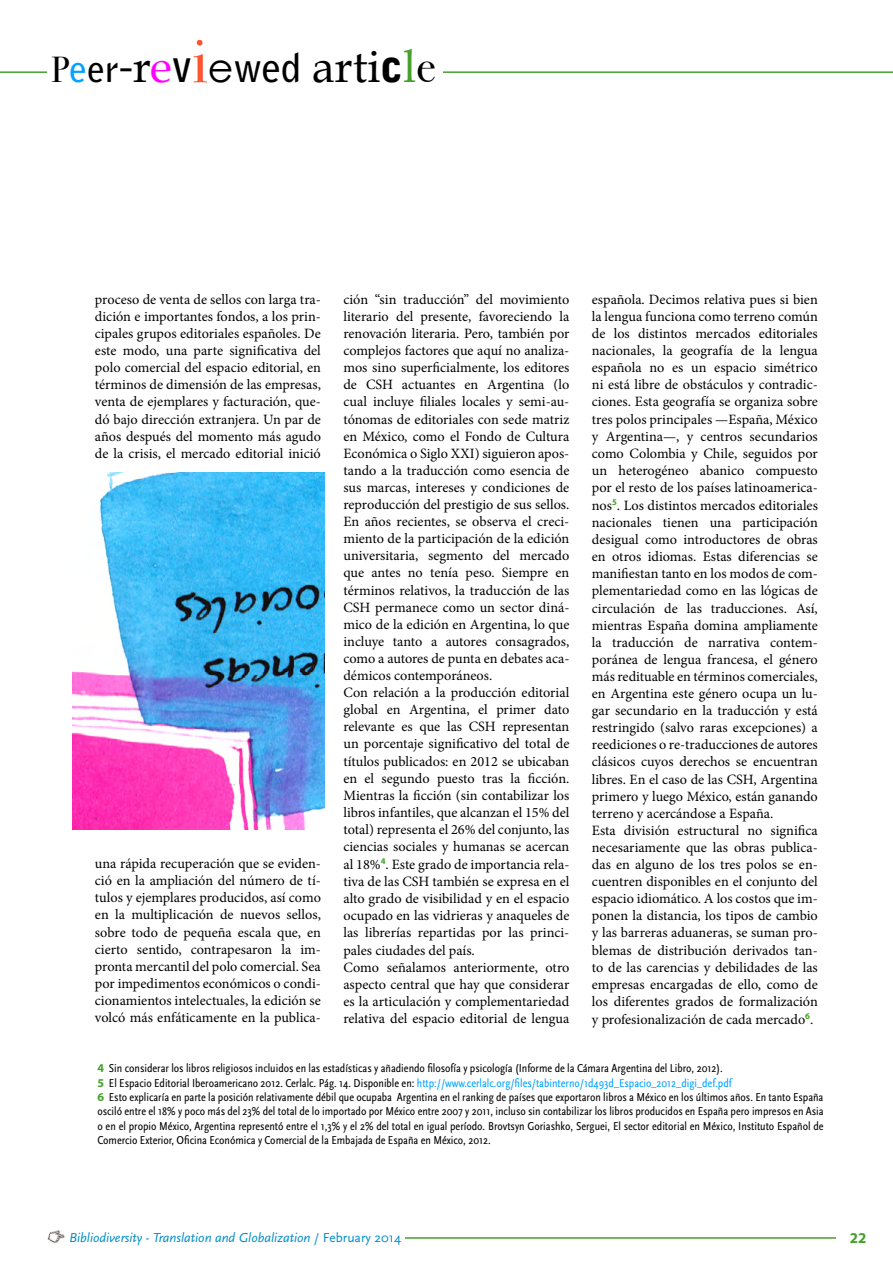
<style>
.page{position:relative;width:893px;height:1263px;background:#fff}
.page>*{position:absolute;margin:0;border:0;box-sizing:border-box;transform-origin:0 0}
.t1{font:45.3px "Book Antiqua";color:#000}
.t2{font:700 15px "Myriad Pro";color:#44a12b}
.t3{font:14.25px/17.1px "Minion Pro";color:#000;text-align:justify}
.t4{font:italic 13.5px "Scala Sans";color:#008cc7}
.t5{font:12px/14.4px "Scala Sans Regular Con";color:#000}
.s1{font-family:"Bodoni Svty Two ITCTT Book";font-size:36px}
.s2{font-family:"Bell Gothic Std";font-weight:700;font-size:36px;color:#00a3ff}
.s3{font-family:"Bell Gothic Std";font-weight:700;font-size:36px}
.s4{font-family:"Myriad Pro";font-size:45px}
.s5{color:#f0f}
.s6{font-family:"Bell Gothic Std";font-weight:700}
.s7{font-family:"Bodoni Svty Two ITCTT Book";font-size:62.85px;color:#ff5432}
.s8{font-family:"Century Gothic";font-size:39.6px}
.s9{font-family:"Bell Gothic Std";font-weight:700;font-size:39.6px}
.s10{font-family:"Bell Gothic Std";font-weight:900}
.s11{color:#44a12b}
.s12{font-family:"Bodoni Svty Two ITCTT Book"}
.s13{font-family:"Myriad Pro";font-weight:700;color:#44a12b}
.s14{color:#00a3ff}
.s15{font-style:normal}
</style>
<div class="page">
<hr style="left:0;top:71px;width:893px;height:2px;background:#44a12b">
<hr style="left:66px;top:1237px;width:770px;height:2px;background:#44a12b">
<div style="left:65px;top:1232px;width:340px;height:17px;background:#fff"></div>
<div style="left:48px;top:23px;width:395px;height:76px;background:#fff"></div>
<img style="left:73px;top:473px;width:251px;height:357px">
<img style="left:47px;top:1230px;width:18px;height:14px">
<h1 class="t1" style="left:51px;top:39px;width:386px"><span class="s1">P</span><span class="s2">e</span><span class="s3">er</span><span class="s4">-</span>r<span class="s5">e</span><span class="s6">v</span><span class="s7">i</span><span class="s8">e</span><span class="s9">wed</span> arti<span class="s10">c</span><span class="s11">l</span><span class="s12">e</span></h1>
<p class="t3" style="left:343px;top:291px;width:227px;text-align:left">ción “sin traducción” del movimiento literario del presente, favoreciendo la renovación literaria. Pero, también por complejos factores que aquí no analiza&shy;mos sino superficialmente, los editores de CSH actuantes en Argentina (lo cual incluye filiales locales y semi-au&shy;tónomas de editoriales con sede matriz en México, como el Fondo de Cultura Económica o Siglo XXI) siguieron apos&shy;tando a la traducción como esencia de sus marcas, intereses y condiciones de reproducción del prestigio de sus sellos.<br>En años recientes, se observa el creci&shy;miento de la participación de la edición universitaria, segmento del mercado que antes no tenía peso. Siempre en términos relativos, la traducción de las CSH permanece como un sector diná&shy;mico de la edición en Argentina, lo que incluye tanto a autores consagrados, como a autores de punta en debates aca&shy;démicos contemporáneos.<br>Con relación a la producción editorial global en Argentina, el primer dato relevante es que las CSH representan un porcentaje significativo del total de títulos publicados: en 2012 se ubicaban en el segundo puesto tras la ficción.<br>Mientras la ficción (sin contabilizar los libros infantiles, que alcanzan el 15% del total) representa el 26% del conjunto, las ciencias sociales y humanas se acercan al 18%<sup>4</sup>. Este grado de importancia rela&shy;tiva de las CSH también se expresa en el alto grado de visibilidad y en el espacio ocupado en las vidrieras y anaqueles de las librerías repartidas por las princi&shy;pales ciudades del país.<br>Como señalamos anteriormente, otro aspecto central que hay que considerar es la articulación y complementariedad relativa del espacio editorial de lengua</p>
<p class="t3" style="left:592px;top:291px;width:227px;text-align:left">española. Decimos relativa pues si bien la lengua funciona como terreno común de los distintos mercados editoriales nacionales, la geografía de la lengua española no es un espacio simétrico ni está libre de obstáculos y contradic&shy;ciones. Esta geografía se organiza sobre tres polos principales —España, México y Argentina—, y centros secundarios como Colombia y Chile, seguidos por un heterogéneo abanico compuesto por el resto de los países latinoamerica&shy;nos<sup>5</sup>. Los distintos mercados editoriales nacionales tienen una participación desigual como introductores de obras en otros idiomas. Estas diferencias se manifiestan tanto en los modos de com&shy;plementariedad como en las lógicas de circulación de las traducciones. Así, mientras España domina ampliamente la traducción de narrativa contem&shy;poránea de lengua francesa, el género más redituable en términos comerciales, en Argentina este género ocupa un lu&shy;gar secundario en la traducción y está restringido (salvo raras excepciones) a reediciones o re-traducciones de autores clásicos cuyos derechos se encuentran libres. En el caso de las CSH, Argentina primero y luego México, están ganando terreno y acercándose a España.<br>Esta división estructural no significa necesariamente que las obras publica&shy;das en alguno de los tres polos se en&shy;cuentren disponibles en el conjunto del espacio idiomático. A los costos que im&shy;ponen la distancia, los tipos de cambio y las barreras aduaneras, se suman pro&shy;blemas de distribución derivados tan&shy;to de las carencias y debilidades de las empresas encargadas de ello, como de los diferentes grados de formalización y profesionalización de cada mercado<sup>6</sup>.</p>
<p class="t5" style="left:97px;top:1061px;width:728px"><span class="s13">4</span> Sin considerar los libros religiosos incluidos en las estadísticas y añadiendo filosofía y psicología (Informe de la Cámara Argentina del Libro, 2012).<br><span class="s13">5</span> El Espacio Editorial Iberoamericano 2012. Cerlalc. Pág. 14. Disponible en: <span class="s14">http://www.cerlalc.org/files/tabinterno/1d493d_Espacio_2012_digi_def.pdf<br></span><span class="s13">6</span> Esto explicaría en parte la posición relativamente débil que ocupaba Argentina en el ranking de países que exportaron libros a México en los últimos años. En tanto España osciló entre el 18% y poco más del 23% del total de lo importado por México entre 2007 y 2011, incluso sin contabilizar los libros producidos en España pero impresos en Asia o en el propio México, Argentina representó entre el 1,3% y el 2% del total en igual período. Brovtsyn Goriashko, Serguei, El sector editorial en México, Instituto Español de Comercio Exterior, Oficina Económica y Comercial de la Embajada de España en México, 2012.</p>
<p class="t3" style="left:95px;top:291px;width:227px">proceso de venta de sellos con larga tra&shy;dición e importantes fondos, a los prin&shy;cipales grupos editoriales españoles. De este modo, una parte significativa del polo comercial del espacio editorial, en términos de dimensión de las empresas, venta de ejemplares y facturación, que&shy;dó bajo dirección extranjera. Un par de años después del momento más agudo de la crisis, el mercado editorial inició</p>
<p class="t3" style="left:95px;top:855px;width:227px">una rápida recuperación que se eviden&shy;ció en la ampliación del número de tí&shy;tulos y ejemplares producidos, así como en la multiplicación de nuevos sellos, sobre todo de pequeña escala que, en cierto sentido, contrapesaron la im&shy;pronta mercantil del polo comercial. Sea por impedimentos económicos o condi&shy;cionamientos intelectuales, la edición se volcó más enfáticamente en la publica-</p>
<p class="t4" style="left:69px;top:1230px;width:334px">Bibliodiversity - Translation and Globalization <span class="s15">/ February 2014</span></p>
<p class="t2" style="left:850px;top:1228px;width:18px">22</p>
</div>
